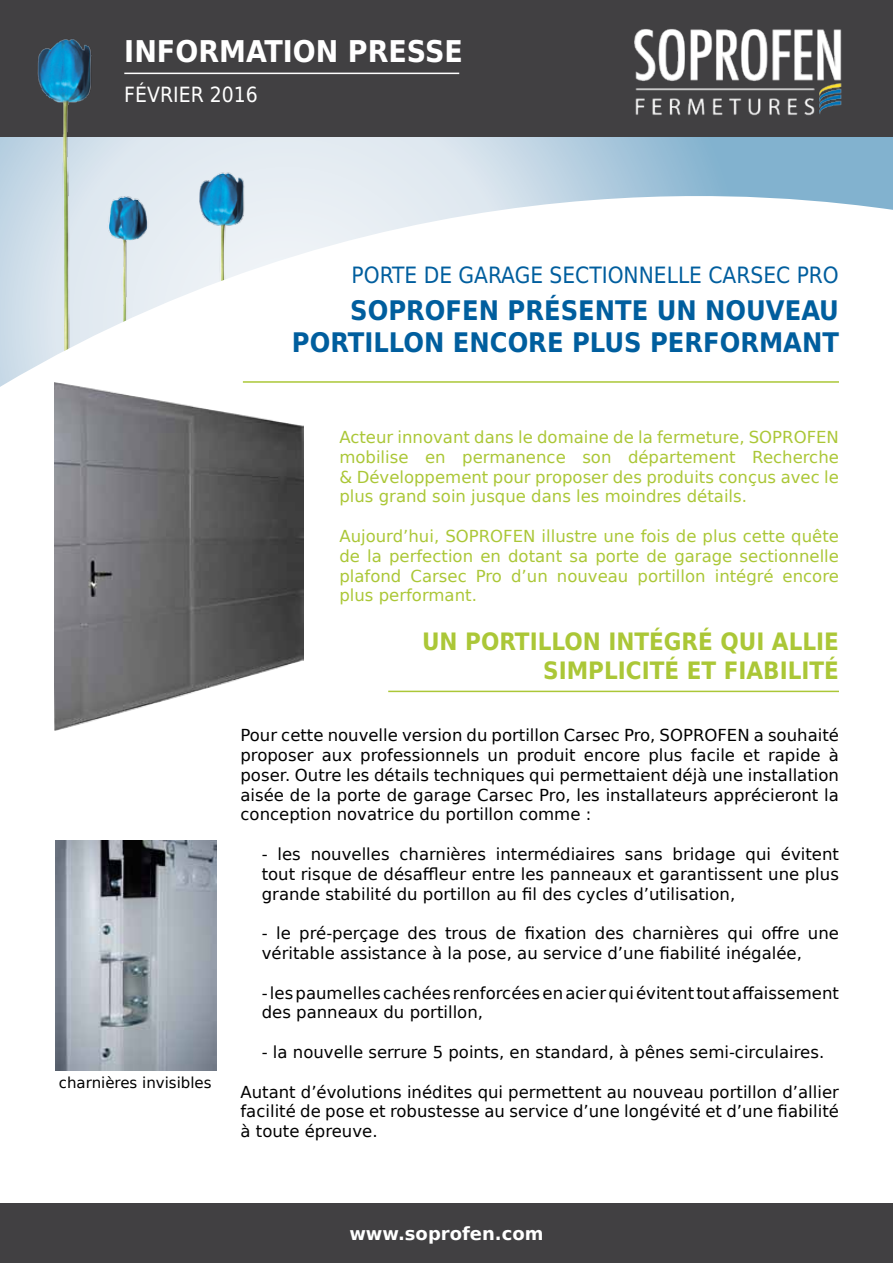
<style>
.page{position:relative;width:893px;height:1263px;background:#fff}
.page>*{position:absolute;margin:0;border:0;box-sizing:border-box;transform-origin:0 0}
.t1{font:700 30px "DejaVu Sans Condensed";color:#fff}
.t2{font:700 27px "DejaVu Sans Condensed";color:#005e9e}
.t3{font:700 24px/28.8px "DejaVu Sans Condensed";color:#abc737}
.t4{font:22.5px "DejaVu Sans Condensed";color:#005e9e}
.t5{font:21px "DejaVu Sans Condensed";color:#fff}
.t6{font:700 18px "DejaVu Sans";color:#fff}
.t7{font:16.5px/19.8px "DejaVu Sans";color:#000;text-align:justify}
.t8{font:16.5px/19.8px "DejaVu Sans";color:#abc737;text-align:justify}
.t9{font:15px "DejaVu Sans";color:#000}
</style>
<div class="page">
<svg style="left:0;top:136px;width:893px;height:251px"></svg>
<div style="left:0;top:1203px;width:893px;height:60px;background:#414042"></div>
<div style="left:0;top:0;width:893px;height:136px;background:#414042"></div>
<img style="left:13px;top:39px;width:214px;height:340px">
<hr style="left:124px;top:73px;width:335px;height:1px;background:#fff">
<img style="left:99px;top:146px;width:175px;height:187px">
<img style="left:634px;top:29px;width:208px;height:87px">
<hr style="left:243px;top:381px;width:596px;height:2px;background:#abc737">
<hr style="left:388px;top:691px;width:451px;height:1px;background:#abc737">
<img style="left:54px;top:383px;width:250px;height:347px">
<img style="left:55px;top:840px;width:161px;height:230px">
<h1 class="t1" style="left:124px;top:26px;width:340px">INFORMATION PRESSE</h1>
<p class="t5" style="left:124px;top:77px;width:135px">FÉVRIER 2016</p>
<h3 class="t4" style="left:352px;top:257px;width:489px">PORTE DE GARAGE SECTIONNELLE CARSEC PRO</h3>
<h2 class="t2" style="left:350px;top:288px;width:20px">SOPROFEN</h2>
<h2 class="t2" style="left:508px;top:288px;width:71px">PRÉSENTE</h2>
<h2 class="t2" style="left:657px;top:288px;width:184px">UN NOUVEAU</h2>
<h2 class="t2" style="left:292px;top:320px;width:17px">PORTI</h2>
<h2 class="t2" style="left:373px;top:320px;width:153px">LLON ENCORE</h2>
<h2 class="t2" style="left:572px;top:320px;width:98px">PLUS PERFORMANT</h2>
<p class="t8" style="left:339px;top:427px;width:501px">Acteur innovant dans le domaine de la fermeture, Soprofen mobilise en permanence son département Recherche &amp; Développement pour proposer des produits conçus avec le plus grand soin jusque dans les moindres détails.</p>
<p class="t8" style="left:339px;top:526px;width:501px">Aujourd’hui, Soprofen illustre une fois de plus cette quête de la perfection en dotant sa porte de garage sectionnelle plafond Carsec Pro d’un nouveau portillon intégré encore plus performant.</p>
<p class="t9" style="left:59px;top:1070px;width:154px">charnières invisibles</p>
<h3 class="t3" style="left:422px;top:626px;width:58px">UN PORTI</h3>
<h3 class="t3" style="left:538px;top:626px;width:290px">LLON INTÉGRÉ QUI ALLIE<br>SIMP</h3>
<h3 class="t3" style="left:604px;top:655px;width:236px">LICITÉ ET FIABILITÉ</h3>
<p class="t7" style="left:240px;top:725px;width:600px">Pour cette nouvelle version du portillon Carsec Pro, Soprofen a souhaité proposer aux professionnels un produit encore plus facile et rapide à poser. Outre les détails techniques qui permettaient déjà une installation aisée de la porte de garage Carsec Pro, les installateurs apprécieront la conception novatrice du portillon comme :</p>
<p class="t7" style="left:262px;top:844px;width:579px">- les nouvelles charnières intermédiaires sans bridage qui évitent tout risque de désaffleur entre les panneaux et garantissent une plus grande stabilité du portillon au fil des cycles d’utilisation,</p>
<p class="t7" style="left:262px;top:923px;width:579px">- le pré-perçage des trous de fixation des charnières qui offre une véritable assistance à la pose, au service d’une fiabilité inégalée,</p>
<p class="t7" style="left:262px;top:982px;width:579px">- les paumelles cachées renforcées en acier qui évitent tout affaissement des panneaux du portillon,</p>
<p class="t7" style="left:262px;top:1042px;width:564px">- la nouvelle serrure 5 points, en standard, à pênes semi-circulaires.</p>
<p class="t7" style="left:240px;top:1081px;width:600px">Autant d’évolutions inédites qui permettent au nouveau portillon d’allier facilité de pose et robustesse au service d’une longévité et d’une fiabilité à toute épreuve.</p>
<p class="t6" style="left:349px;top:1219px;width:196px">www.soprofen.com</p>
</div>
